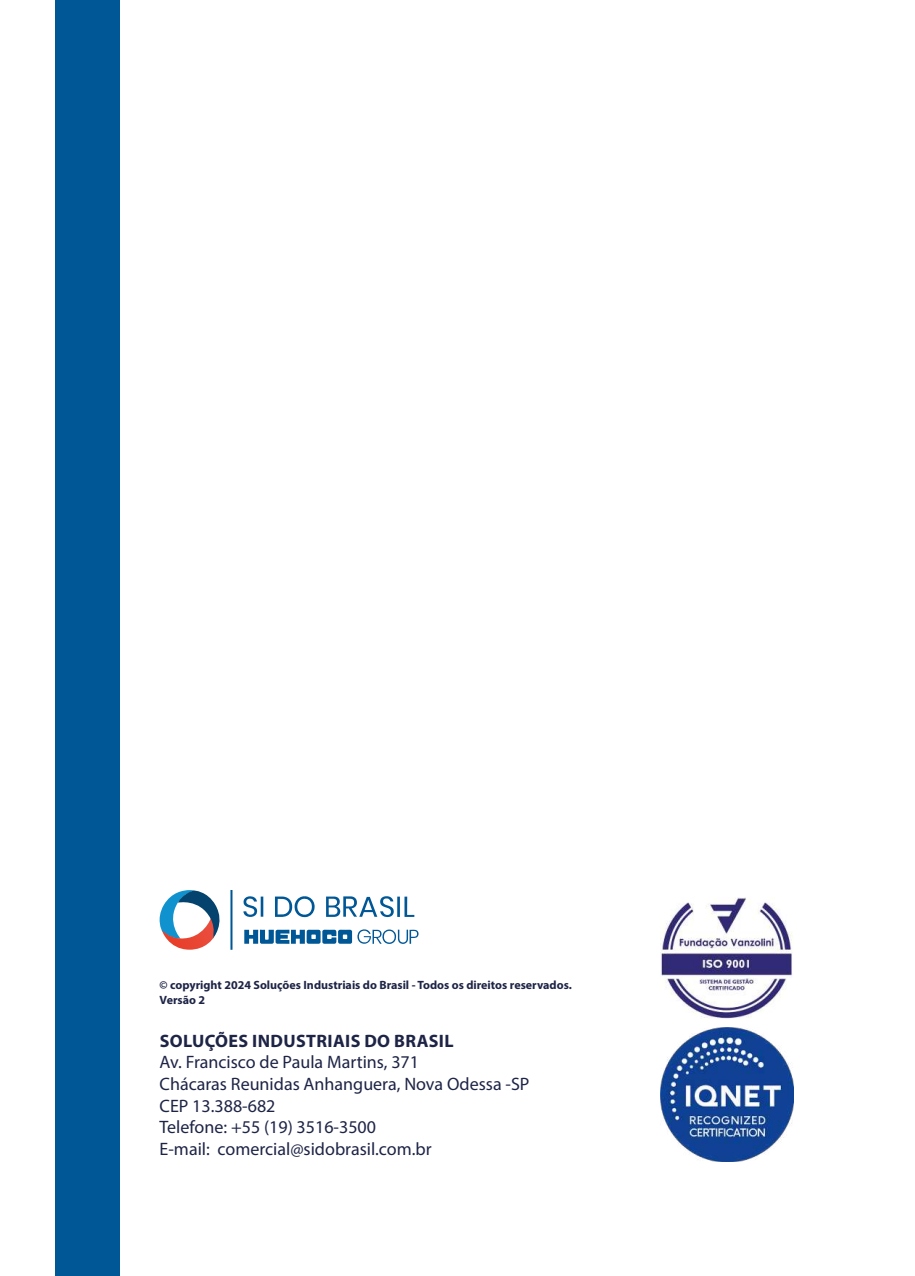
<style>
.page{position:relative;width:915px;height:1276px;background:#fff}
.page>*{position:absolute;margin:0;border:0;box-sizing:border-box;transform-origin:0 0}
.t1{font:18px/21.6px "Myriad Pro";color:#1e2446}
.t2{font:700 18px "Myriad Pro";letter-spacing:.02em;color:#1e2446}
.t3{font:700 12px/14.4px "Myriad Pro";color:#1e2446}
</style>
<div class="page">
<div style="left:55px;top:0;width:64px;height:1276px;background:#005796"></div>
<svg style="left:243px;top:896px;width:14px;height:21px"></svg>
<hr style="left:260px;top:896px;width:3px;height:20px;background:#005796">
<svg style="left:159px;top:890px;width:61px;height:60px"></svg>
<hr style="left:230px;top:890px;width:2px;height:59px;background:#005796">
<svg style="left:275px;top:896px;width:39px;height:21px"></svg>
<svg style="left:244px;top:929px;width:174px;height:15px"></svg>
<svg style="left:326px;top:896px;width:88px;height:21px"></svg>
<img style="left:660px;top:1027px;width:133px;height:134px">
<img style="left:660px;top:897px;width:133px;height:122px">
<p class="t3" style="left:159px;top:977px;width:413px">© copyright 2024 Soluções Industriais do Brasil - Todos os direitos reservados.<br>Versão 2</p>
<p class="t2" style="left:160px;top:1029px;width:295px">SOLUÇÕES INDUSTRIAIS DO BRASIL</p>
<p class="t1" style="left:159px;top:1051px;width:371px">Av. Francisco de Paula Martins, 371<br>Chácaras Reunidas Anhanguera, Nova Odessa -SP CEP 13.388-682<br>Telefone: +55 (19) 3516-3500<br>E-mail: comercial@sidobrasil.com.br</p>
</div>
